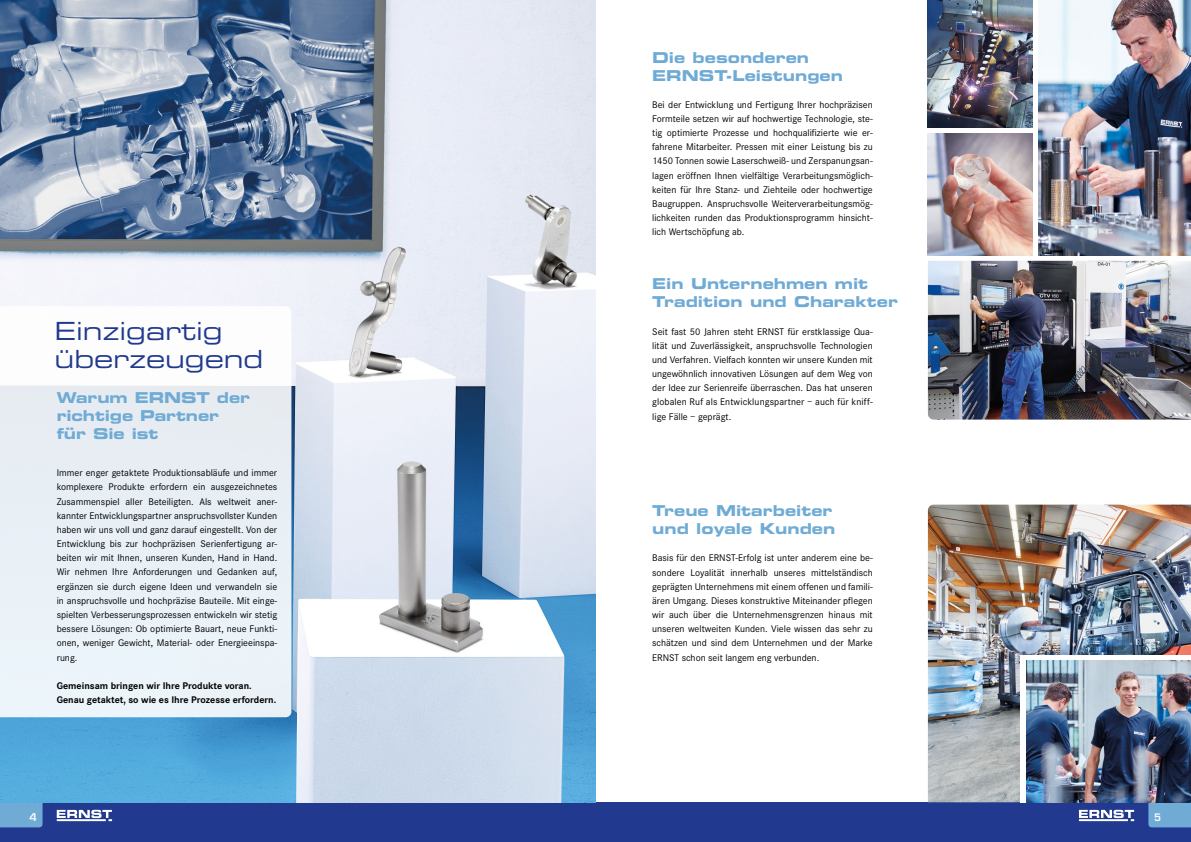
<style>
.page{position:relative;width:1191px;height:842px;background:#fff}
.page>*{position:absolute;margin:0;border:0;box-sizing:border-box;transform-origin:0 0}
.t1{font:25px/28px "Eurostile Extended Two";color:#213a8f}
.t2{font:15px/18px "Eurostile Bold Extended Two";color:#70abd5}
.t3{font:600 10.5px "Eurostile";color:#fff}
.t4{font:10px/14.2px "Corporate S";color:#000;text-align:justify}
.t5{font:700 10px/14.2px "Corporate S";color:#000}
.t6{font:600 10px "Eurostile";color:#fff}
</style>
<div class="page">
<div style="left:587px;top:802px;width:604px;height:40px;background:#213a8f"></div>
<svg style="left:1148px;top:802px;width:43px;height:25px"></svg>
<svg style="left:1079px;top:810px;width:55px;height:11px"></svg>
<div style="left:0;top:802px;width:604px;height:40px;background:#213a8f"></div>
<svg style="left:0;top:802px;width:43px;height:25px"></svg>
<svg style="left:57px;top:810px;width:55px;height:11px"></svg>
<img style="left:928px;top:505px;width:263px;height:297px">
<img style="left:0;top:0;width:595px;height:802px">
<svg style="left:0;top:306px;width:291px;height:411px;fill:#eaf2f8"></svg>
<div style="left:1020px;top:655px;width:171px;height:147px;background:#fff"></div>
<img style="left:928px;top:261px;width:263px;height:159px">
<img style="left:1026px;top:660px;width:165px;height:142px">
<img style="left:1038px;top:0;width:153px;height:255px">
<img style="left:928px;top:0;width:104px;height:128px">
<img style="left:928px;top:133px;width:104px;height:122px">
<h2 class="t2" style="left:652px;top:48px;width:192px">Die besonderen<br>ERNST-Leistungen</h2>
<p class="t4" style="left:652px;top:97px;width:222px">Bei der Entwicklung und Fertigung Ihrer hochpräzisen Formteile setzen wir auf hochwertige Technologie, ste&shy;tig optimierte Prozesse und hochqualifizierte wie er&shy;fahrene Mitarbeiter. Pressen mit einer Leistung bis zu 1450 Tonnen sowie Laserschweiß- und Zerspanungsan&shy;lagen eröffnen Ihnen vielfältige Verarbeitungsmöglich&shy;keiten für Ihre Stanz- und Ziehteile oder hochwertige Baugruppen. Anspruchsvolle Weiterverarbeitungsmög&shy;lichkeiten runden das Produktionsprogramm hinsicht&shy;lich Wertschöpfung ab.</p>
<h1 class="t1" style="left:55px;top:316px;width:210px">Einzigartig überzeugend</h1>
<h2 class="t2" style="left:57px;top:388px;width:195px">Warum ERNST der richtige Partner für Sie ist</h2>
<p class="t4" style="left:57px;top:466px;width:222px">Immer enger getaktete Produktionsabläufe und immer komplexere Produkte erfordern ein ausgezeichnetes Zusammenspiel aller Beteiligten. Als weltweit aner&shy;kannter Entwicklungspartner anspruchsvollster Kunden haben wir uns voll und ganz darauf eingestellt. Von der Entwicklung bis zur hochpräzisen Serienfertigung ar&shy;beiten wir mit Ihnen, unseren Kunden, Hand in Hand.<br>Wir nehmen Ihre Anforderungen und Gedanken auf, ergänzen sie durch eigene Ideen und verwandeln sie in anspruchsvolle und hochpräzise Bauteile. Mit einge&shy;spielten Verbesserungsprozessen entwickeln wir stetig bessere Lösungen: Ob optimierte Bauart, neue Funkti&shy;onen, weniger Gewicht, Material- oder Energieeinspa&shy;rung.</p>
<p class="t5" style="left:57px;top:679px;width:221px">Gemeinsam bringen wir Ihre Produkte voran.<br>Genau getaktet, so wie es Ihre Prozesse erfordern.</p>
<h2 class="t2" style="left:652px;top:275px;width:247px">Ein Unternehmen mit<br>Tradition und Charakter</h2>
<p class="t4" style="left:652px;top:324px;width:222px">Seit fast 50 Jahren steht ERNST für erstklassige Qua&shy;lität und Zuverlässigkeit, anspruchsvolle Technologien und Verfahren. Vielfach konnten wir unsere Kunden mit ungewöhnlich innovativen Lösungen auf dem Weg von der Idee zur Serienreife überraschen. Das hat unseren globalen Ruf als Entwicklungspartner – auch für kniff&shy;lige Fälle – geprägt.</p>
<h2 class="t2" style="left:652px;top:502px;width:185px">Treue Mitarbeiter und loyale Kunden</h2>
<p class="t4" style="left:652px;top:551px;width:222px">Basis für den ERNST-Erfolg ist unter anderem eine be&shy;sondere Loyalität innerhalb unseres mittelständisch geprägten Unternehmens mit einem offenen und famili&shy;ären Umgang. Dieses konstruktive Miteinander pflegen wir auch über die Unternehmensgrenzen hinaus mit unseren weltweiten Kunden. Viele wissen das sehr zu schätzen und sind dem Unternehmen und der Marke ERNST schon seit langem eng verbunden.</p>
<p class="t3" style="left:29px;top:811px;width:9px">4</p>
<p class="t6" style="left:1154px;top:811px;width:9px">5</p>
</div>
